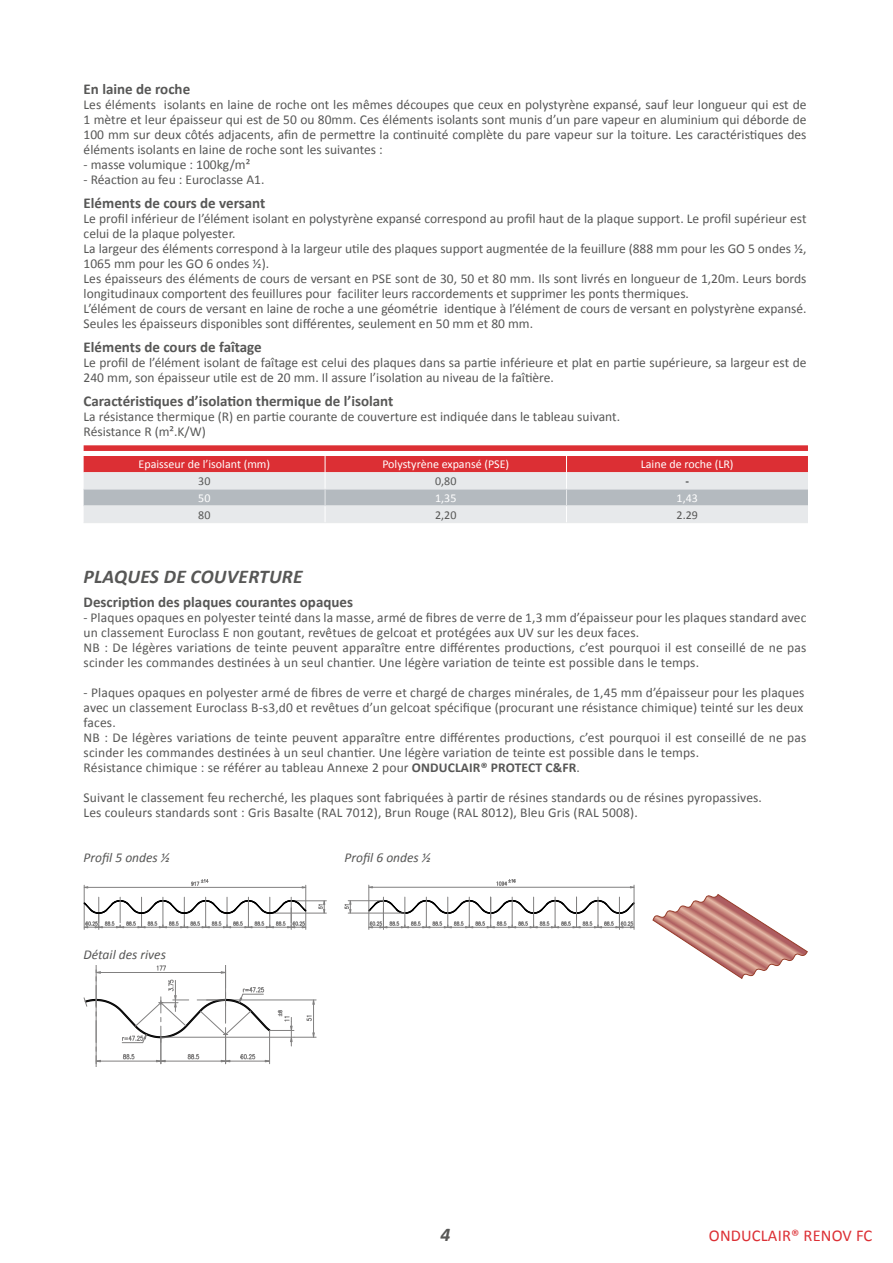
<style>
.page{position:relative;width:893px;height:1263px;background:#fff}
.page>*{position:absolute;margin:0;border:0;box-sizing:border-box;transform-origin:0 0}
.t1{font:italic 700 19.5px "Calibri";letter-spacing:.01em;color:#575756}
.t2{font:16.5px "Calibri";letter-spacing:.01em;color:#dc2f34}
.t3{font:700 15px "Calibri";color:#575756}
.t4{font:13.5px/15px "Calibri";color:#575756}
.t5{font:italic 13.5px "Calibri";color:#575756}
.t6{font:12px "Calibri";color:#fff}
.t7{font:12px "Calibri";color:#575756}
.t8{font:12px "Calibri";color:#000}
.s1{font-weight:700}
</style>
<div class="page">
<svg style="left:84px;top:445px;width:724px;height:78px;background:#dbadb0"></svg>
<hr style="left:270px;top:913px;width:56px;height:1px;background:#818080">
<hr style="left:291px;top:900px;width:35px;height:1px;background:#818080">
<svg style="left:317px;top:900px;width:9px;height:14px"></svg>
<svg style="left:83px;top:879px;width:227px;height:50px"></svg>
<hr style="left:348px;top:913px;width:57px;height:1px;background:#818080">
<hr style="left:348px;top:900px;width:35px;height:1px;background:#818080">
<svg style="left:344px;top:900px;width:7px;height:14px"></svg>
<svg style="left:366px;top:879px;width:269px;height:50px"></svg>
<svg style="left:84px;top:965px;width:232px;height:102px"></svg>
<svg style="left:653px;top:894px;width:154px;height:84px"></svg>
<p class="t3" style="left:84px;top:79px;width:108px">En laine de roche</p>
<p class="t4" style="left:84px;top:97px;width:724px;text-align:justify">Les éléments isolants en laine de roche ont les mêmes découpes que ceux en polystyrène expansé, sauf leur longueur qui est de 1 mètre et leur épaisseur qui est de 50 ou 80mm. Ces éléments isolants sont munis d’un pare vapeur en aluminium qui déborde de 100 mm sur deux côtés adjacents, afin de permettre la continuité complète du pare vapeur sur la toiture. Les caractéristiques des éléments isolants en laine de roche sont les suivantes :</p>
<p class="t4" style="left:84px;top:157px;width:168px">- masse volumique : 100kg/m²</p>
<p class="t4" style="left:84px;top:172px;width:182px">- Réaction au feu : Euroclasse A1.</p>
<p class="t3" style="left:84px;top:193px;width:183px">Eléments de cours de versant</p>
<p class="t4" style="left:84px;top:211px;width:724px">Le profil inférieur de l’élément isolant en polystyrène expansé correspond au profil haut de la plaque support. Le profil supérieur est celui de la plaque polyester.<br>La largeur des éléments correspond à la largeur utile des plaques support augmentée de la feuillure (888 mm pour les GO 5 ondes ½, 1065 mm pour les GO 6 ondes ½).<br>Les épaisseurs des éléments de cours de versant en PSE sont de 30, 50 et 80 mm. Ils sont livrés en longueur de 1,20m. Leurs bords longitudinaux comportent des feuillures pour faciliter leurs raccordements et supprimer les ponts thermiques.<br>L’élément de cours de versant en laine de roche a une géométrie identique à l’élément de cours de versant en polystyrène expansé.<br>Seules les épaisseurs disponibles sont différentes, seulement en 50 mm et 80 mm.</p>
<p class="t3" style="left:84px;top:337px;width:180px">Eléments de cours de faîtage</p>
<p class="t4" style="left:84px;top:355px;width:724px">Le profil de l’élément isolant de faîtage est celui des plaques dans sa partie inférieure et plat en partie supérieure, sa largeur est de<br>240 mm, son épaisseur utile est de 20 mm. Il assure l’isolation au niveau de la faîtière.</p>
<p class="t3" style="left:84px;top:391px;width:311px">Caractéristiques d’isolation thermique de l’isolant</p>
<p class="t4" style="left:84px;top:409px;width:538px">La résistance thermique (R) en partie courante de couverture est indiquée dans le tableau suivant.<br>Résistance R (m².K/W)</p>
<p class="t6" style="left:139px;top:457px;width:133px">Epaisseur de l’isolant (mm)</p>
<p class="t6" style="left:382px;top:457px;width:128px">Polystyrène expansé (PSE)</p>
<p class="t6" style="left:641px;top:457px;width:94px">Laine de roche (LR)</p>
<p class="t7" style="left:198px;top:474px;width:14px">30</p>
<p class="t7" style="left:435px;top:474px;width:23px">0,80</p>
<p class="t8" style="left:685px;top:474px;width:5px">-</p>
<p class="t6" style="left:198px;top:490px;width:14px">50</p>
<p class="t6" style="left:435px;top:490px;width:23px">1,35</p>
<p class="t6" style="left:677px;top:490px;width:23px">1,43</p>
<p class="t7" style="left:198px;top:507px;width:14px">80</p>
<p class="t7" style="left:435px;top:507px;width:23px">2,20</p>
<p class="t7" style="left:677px;top:507px;width:23px">2.29</p>
<h1 class="t1" style="left:84px;top:564px;width:220px">PLAQUES DE COUVERTURE</h1>
<p class="t3" style="left:84px;top:592px;width:271px">Description des plaques courantes opaques</p>
<p class="t4" style="left:84px;top:610px;width:724px">- Plaques opaques en polyester teinté dans la masse, armé de fibres de verre de 1,3 mm d’épaisseur pour les plaques standard avec un classement Euroclass E non goutant, revêtues de gelcoat et protégées aux UV sur les deux faces.<br>NB : De légères variations de teinte peuvent apparaître entre différentes productions, c’est pourquoi il est conseillé de ne pas scinder les commandes destinées à un seul chantier. Une légère variation de teinte est possible dans le temps.</p>
<p class="t4" style="left:84px;top:685px;width:724px">- Plaques opaques en polyester armé de fibres de verre et chargé de charges minérales, de 1,45 mm d’épaisseur pour les plaques avec un classement Euroclass B-s3,d0 et revêtues d’un gelcoat spécifique (procurant une résistance chimique) teinté sur les deux faces.<br>NB : De légères variations de teinte peuvent apparaître entre différentes productions, c’est pourquoi il est conseillé de ne pas scinder les commandes destinées à un seul chantier. Une légère variation de teinte est possible dans le temps.<br>Résistance chimique : se référer au tableau Annexe 2 pour <span class="s1">ONDUCLAIR® PROTECT C&amp;FR</span>.</p>
<p class="t4" style="left:84px;top:790px;width:680px">Suivant le classement feu recherché, les plaques sont fabriquées à partir de résines standards ou de résines pyropassives.<br>Les couleurs standards sont : Gris Basalte (RAL 7012), Brun Rouge (RAL 8012), Bleu Gris (RAL 5008).</p>
<p class="t5" style="left:84px;top:848px;width:88px">Profil 5 ondes ½</p>
<p class="t5" style="left:345px;top:848px;width:88px">Profil 6 ondes ½</p>
<p class="t5" style="left:84px;top:946px;width:84px">Détail des rives</p>
<h1 class="t1" style="left:440px;top:1222px;width:11px">4</h1>
<p class="t2" style="left:709px;top:1225px;width:165px">ONDUCLAIR® RENOV FC</p>
</div>
